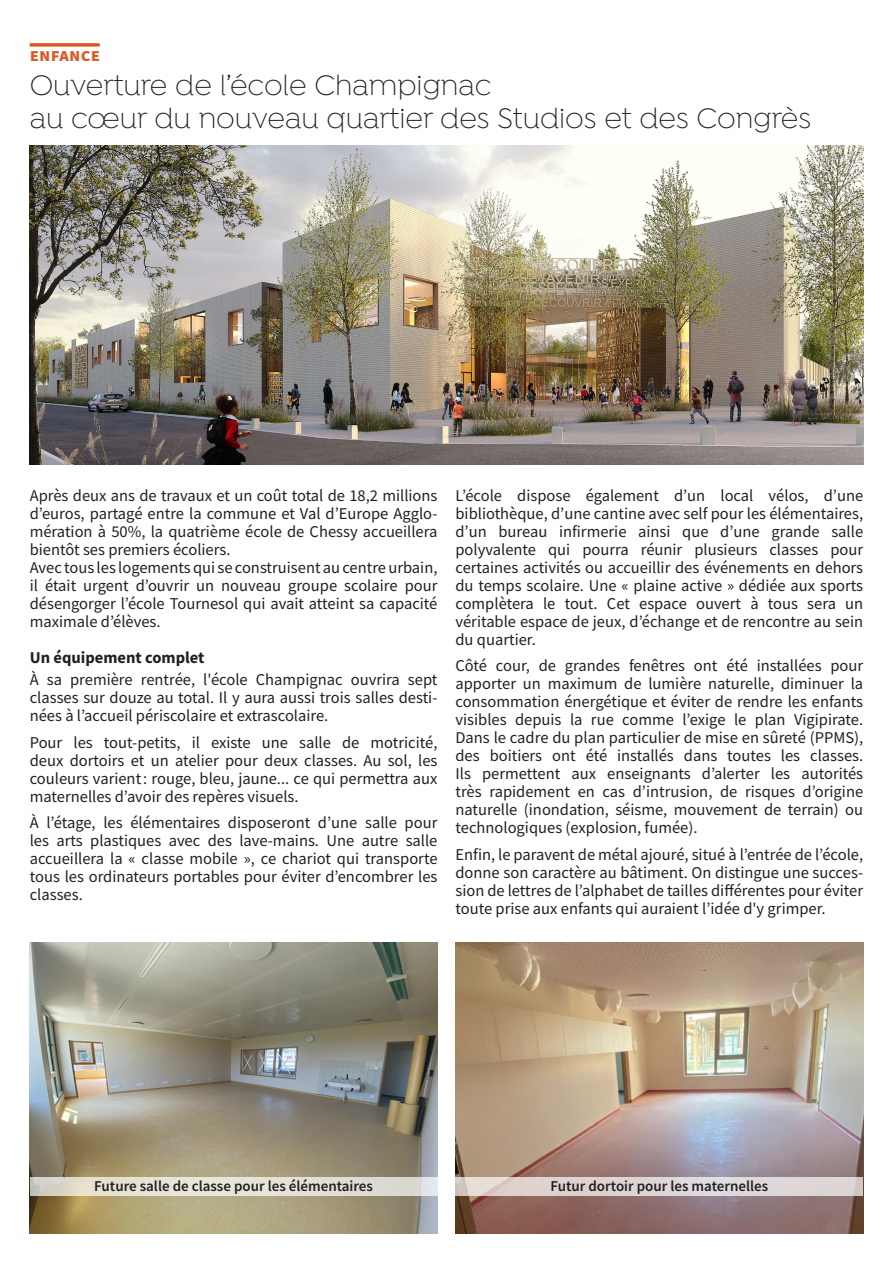
<style>
.page{position:relative;width:893px;height:1263px;background:#fff}
.page>*{position:absolute;margin:0;border:0;box-sizing:border-box;transform-origin:0 0}
.t1{font:300 30px "Isidora";color:#231f20}
.t2{font:700 18.75px "Source Sans Pro";letter-spacing:.01em;color:#d95a26}
.t3{font:16.5px/18px "Source Sans Pro";color:#231f20;text-align:justify}
.t4{font:700 16.5px "Source Sans Pro";color:#231f20}
.t5{font:600 15px "Source Sans Pro";color:#231f20}
</style>
<div class="page">
<hr style="left:30px;top:43px;width:70px;height:3px;background:#d95a26">
<img style="left:30px;top:146px;width:833px;height:318px">
<img style="left:30px;top:943px;width:407px;height:290px">
<img style="left:455px;top:943px;width:408px;height:290px">
<svg style="left:30px;top:1177px;width:407px;height:19px;background:#e2ded4"></svg>
<svg style="left:455px;top:1177px;width:408px;height:19px;background:#ddd4d4"></svg>
<p class="t2" style="left:30px;top:42px;width:72px">enfance</p>
<p class="t1" style="left:30px;top:69px;width:463px">Ouverture de l’école Champignac</p>
<p class="t1" style="left:30px;top:102px;width:783px">au cœur du nouveau quartier des Studios et des Congrès</p>
<p class="t3" style="left:30px;top:486px;width:409px">Après deux ans de travaux et un coût total de 18,2 millions d’euros, partagé entre la commune et Val d’Europe Agglo&shy;mération à 50%, la quatrième école de Chessy accueillera bientôt ses premiers écoliers.</p>
<p class="t3" style="left:30px;top:558px;width:409px">Avec tous les logements qui se construisent au centre urbain, il était urgent d’ouvrir un nouveau groupe scolaire pour désengorger l’école Tournesol qui avait atteint sa capacité maximale d’élèves.</p>
<p class="t4" style="left:30px;top:646px;width:176px">Un équipement complet</p>
<p class="t3" style="left:30px;top:671px;width:409px">À sa première rentrée, l'école Champignac ouvrira sept classes sur douze au total. Il y aura aussi trois salles desti&shy;nées à l’accueil périscolaire et extrascolaire.</p>
<p class="t3" style="left:30px;top:733px;width:409px">Pour les tout-petits, il existe une salle de motricité, deux dortoirs et un atelier pour deux classes. Au sol, les couleurs varient: rouge, bleu, jaune... ce qui permettra aux maternelles d’avoir des repères visuels.</p>
<p class="t3" style="left:30px;top:814px;width:409px">À l’étage, les élémentaires disposeront d’une salle pour les arts plastiques avec des lave-mains. Une autre salle accueillera la « classe mobile », ce chariot qui transporte tous les ordinateurs portables pour éviter d’encombrer les classes.</p>
<p class="t3" style="left:455px;top:486px;width:409px">L’école dispose également d’un local vélos, d’une bibliothèque, d’une cantine avec self pour les élémentaires, d’un bureau infirmerie ainsi que d’une grande salle polyvalente qui pourra réunir plusieurs classes pour certaines activités ou accueillir des événements en dehors du temps scolaire. Une « plaine active » dédiée aux sports complètera le tout. Cet espace ouvert à tous sera un véritable espace de jeux, d’échange et de rencontre au sein du quartier.</p>
<p class="t3" style="left:455px;top:657px;width:409px">Côté cour, de grandes fenêtres ont été installées pour apporter un maximum de lumière naturelle, diminuer la consommation énergétique et éviter de rendre les enfants visibles depuis la rue comme l’exige le plan Vigipirate.<br>Dans le cadre du plan particulier de mise en sûreté (PPMS), des boitiers ont été installés dans toutes les classes.<br>Ils permettent aux enseignants d’alerter les autorités très rapidement en cas d’intrusion, de risques d’origine naturelle (inondation, séisme, mouvement de terrain) ou technologiques (explosion, fumée).</p>
<p class="t3" style="left:455px;top:845px;width:409px">Enfin, le paravent de métal ajouré, situé à l’entrée de l’école, donne son caractère au bâtiment. On distingue une succes&shy;sion de lettres de l’alphabet de tailles différentes pour éviter toute prise aux enfants qui auraient l’idée d'y grimper.</p>
<p class="t5" style="left:94px;top:1176px;width:280px">Future salle de classe pour les élémentaires</p>
<p class="t5" style="left:550px;top:1176px;width:219px">Futur dortoir pour les maternelles</p>
</div>
